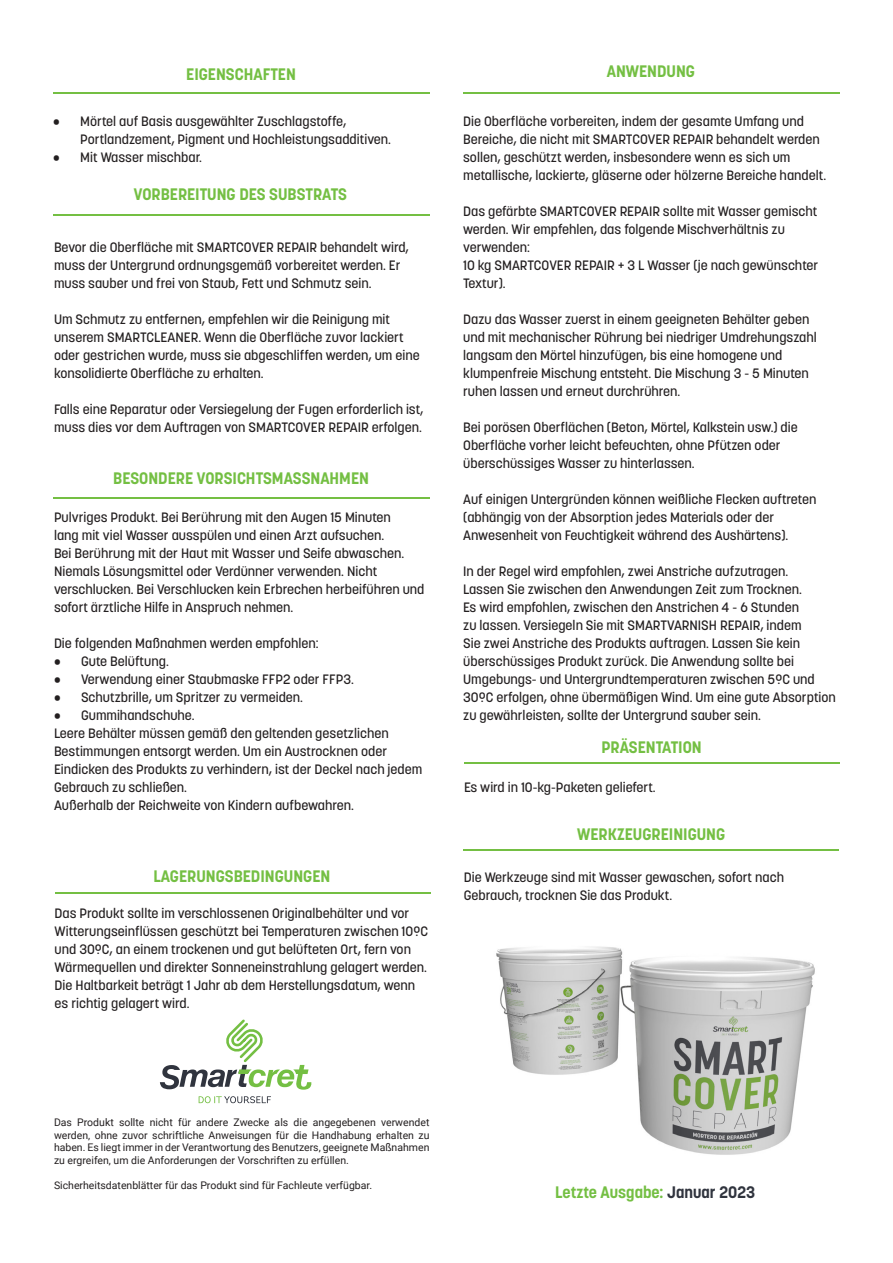
<style>
.page{position:relative;width:893px;height:1263px;background:#fff}
.page>*{position:absolute;margin:0;border:0;box-sizing:border-box;transform-origin:0 0}
.t1{font:700 16.5px "Korolev";color:#74bf43}
.t2{font:500 13.5px/18px "Korolev";color:#231f20}
.t3{font:10.5px/12.6px "Roboto";color:#231f20;text-align:justify}
.s1{color:#30343e}
</style>
<div class="page">
<svg style="left:199px;top:1096px;width:72px;height:7px"></svg>
<svg style="left:160px;top:1019px;width:152px;height:71px"></svg>
<img style="left:496px;top:946px;width:319px;height:209px">
<hr style="left:463px;top:849px;width:375px;height:2px;background:#74bf43">
<hr style="left:464px;top:763px;width:375px;height:1px;background:#74bf43">
<hr style="left:55px;top:892px;width:376px;height:2px;background:#74bf43">
<hr style="left:463px;top:92px;width:376px;height:2px;background:#74bf43">
<hr style="left:53px;top:497px;width:376px;height:2px;background:#74bf43">
<hr style="left:53px;top:92px;width:376px;height:2px;background:#74bf43">
<hr style="left:54px;top:215px;width:376px;height:1px;background:#74bf43">
<p class="t1" style="left:186px;top:64px;width:111px">EIGENSCHAFTEN</p>
<p class="t1" style="left:607px;top:61px;width:90px">ANWENDUNG</p>
<p class="t2" style="left:80px;top:112px;width:312px;text-indent:-27px">• Mörtel auf Basis ausgewählter Zuschlagstoffe,<br>Portlandzement, Pigment und Hochleistungsadditiven.</p>
<p class="t2" style="left:53px;top:148px;width:150px">• Mit Wasser mischbar.</p>
<p class="t2" style="left:463px;top:112px;width:365px">Die Oberfläche vorbereiten, indem der gesamte Umfang und Bereiche, die nicht mit SMARTCOVER REPAIR behandelt werden sollen, geschützt werden, insbesondere wenn es sich um metallische, lackierte, gläserne oder hölzerne Bereiche handelt.</p>
<p class="t2" style="left:463px;top:202px;width:356px">Das gefärbte SMARTCOVER REPAIR sollte mit Wasser gemischt werden. Wir empfehlen, das folgende Mischverhältnis zu verwenden:</p>
<p class="t2" style="left:463px;top:256px;width:357px">10 kg SMARTCOVER REPAIR + 3 L Wasser (je nach gewünschter<br>Textur).</p>
<p class="t2" style="left:463px;top:310px;width:355px">Dazu das Wasser zuerst in einem geeigneten Behälter geben und mit mechanischer Rührung bei niedriger Umdrehungszahl langsam den Mörtel hinzufügen, bis eine homogene und klumpenfreie Mischung entsteht. Die Mischung 3 - 5 Minuten ruhen lassen und erneut durchrühren.</p>
<p class="t2" style="left:463px;top:418px;width:336px">Bei porösen Oberflächen (Beton, Mörtel, Kalkstein usw.) die<br>Oberfläche vorher leicht befeuchten, ohne Pfützen oder überschüssiges Wasser zu hinterlassen.</p>
<p class="t2" style="left:463px;top:490px;width:355px">Auf einigen Untergründen können weißliche Flecken auftreten (abhängig von der Absorption jedes Materials oder der<br>Anwesenheit von Feuchtigkeit während des Aushärtens).</p>
<p class="t2" style="left:463px;top:562px;width:374px">In der Regel wird empfohlen, zwei Anstriche aufzutragen.<br>Lassen Sie zwischen den Anwendungen Zeit zum Trocknen.<br>Es wird empfohlen, zwischen den Anstrichen 4 - 6 Stunden<br>zu lassen. Versiegeln Sie mit SMARTVARNISH REPAIR, indem<br>Sie zwei Anstriche des Produkts auftragen. Lassen Sie kein überschüssiges Produkt zurück. Die Anwendung sollte bei Umgebungs- und Untergrundtemperaturen zwischen 5ºC und 30ºC erfolgen, ohne übermäßigen Wind. Um eine gute Absorption zu gewährleisten, sollte der Untergrund sauber sein.</p>
<p class="t1" style="left:134px;top:183px;width:215px">VORBEREITUNG DES SUBSTRATS</p>
<p class="t2" style="left:54px;top:238px;width:356px">Bevor die Oberfläche mit SMARTCOVER REPAIR behandelt wird, muss der Untergrund ordnungsgemäß vorbereitet werden. Er muss sauber und frei von Staub, Fett und Schmutz sein.</p>
<p class="t2" style="left:54px;top:310px;width:367px">Um Schmutz zu entfernen, empfehlen wir die Reinigung mit unserem SMARTCLEANER. Wenn die Oberfläche zuvor lackiert oder gestrichen wurde, muss sie abgeschliffen werden, um eine konsolidierte Oberfläche zu erhalten.</p>
<p class="t2" style="left:54px;top:400px;width:371px">Falls eine Reparatur oder Versiegelung der Fugen erforderlich ist, muss dies vor dem Auftragen von SMARTCOVER REPAIR erfolgen.</p>
<p class="t1" style="left:113px;top:467px;width:257px">BESONDERE VORSICHTSMASSNAHMEN</p>
<p class="t2" style="left:54px;top:508px;width:372px">Pulvriges Produkt. Bei Berührung mit den Augen 15 Minuten<br>lang mit viel Wasser ausspülen und einen Arzt aufsuchen.<br>Bei Berührung mit der Haut mit Wasser und Seife abwaschen.<br>Niemals Lösungsmittel oder Verdünner verwenden. Nicht verschlucken. Bei Verschlucken kein Erbrechen herbeiführen und sofort ärztliche Hilfe in Anspruch nehmen.</p>
<p class="t2" style="left:54px;top:634px;width:266px">Die folgenden Maßnahmen werden empfohlen:</p>
<p class="t2" style="left:54px;top:652px;width:116px">• Gute Belüftung.</p>
<p class="t2" style="left:54px;top:670px;width:302px">• Verwendung einer Staubmaske FFP2 oder FFP3.</p>
<p class="t2" style="left:54px;top:688px;width:251px">• Schutzbrille, um Spritzer zu vermeiden.</p>
<p class="t2" style="left:54px;top:706px;width:142px">• Gummihandschuhe.</p>
<p class="t2" style="left:54px;top:724px;width:370px">Leere Behälter müssen gemäß den geltenden gesetzlichen Bestimmungen entsorgt werden. Um ein Austrocknen oder Eindicken des Produkts zu verhindern, ist der Deckel nach jedem Gebrauch zu schließen.<br>Außerhalb der Reichweite von Kindern aufbewahren.</p>
<p class="t1" style="left:601px;top:736px;width:102px">PRÄSENTATION</p>
<p class="t1" style="left:577px;top:824px;width:150px">WERKZEUGREINIGUNG</p>
<p class="t2" style="left:464px;top:778px;width:193px">Es wird in 10-kg-Paketen geliefert.</p>
<p class="t1" style="left:153px;top:865px;width:179px">LAGERUNGSBEDINGUNGEN</p>
<p class="t2" style="left:55px;top:904px;width:375px">Das Produkt sollte im verschlossenen Originalbehälter und vor Witterungseinflüssen geschützt bei Temperaturen zwischen 10ºC und 30ºC, an einem trockenen und gut belüfteten Ort, fern von Wärmequellen und direkter Sonneneinstrahlung gelagert werden.<br>Die Haltbarkeit beträgt 1 Jahr ab dem Herstellungsdatum, wenn es richtig gelagert wird.</p>
<p class="t2" style="left:464px;top:868px;width:322px">Die Werkzeuge sind mit Wasser gewaschen, sofort nach<br>Gebrauch, trocknen Sie das Produkt.</p>
<p class="t3" style="left:54px;top:1116px;width:377px">Das Produkt sollte nicht für andere Zwecke als die angegebenen verwendet werden, ohne zuvor schriftliche Anweisungen für die Handhabung erhalten zu haben. Es liegt immer in der Verantwortung des Benutzers, geeignete Maßnahmen zu ergreifen, um die Anforderungen der Vorschriften zu erfüllen.</p>
<p class="t3" style="left:54px;top:1179px;width:320px">Sicherheitsdatenblätter für das Produkt sind für Fachleute verfügbar.</p>
<p class="t1" style="left:555px;top:1181px;width:201px">Letzte Ausgabe: <span class="s1">Januar 2023</span></p>
</div>
